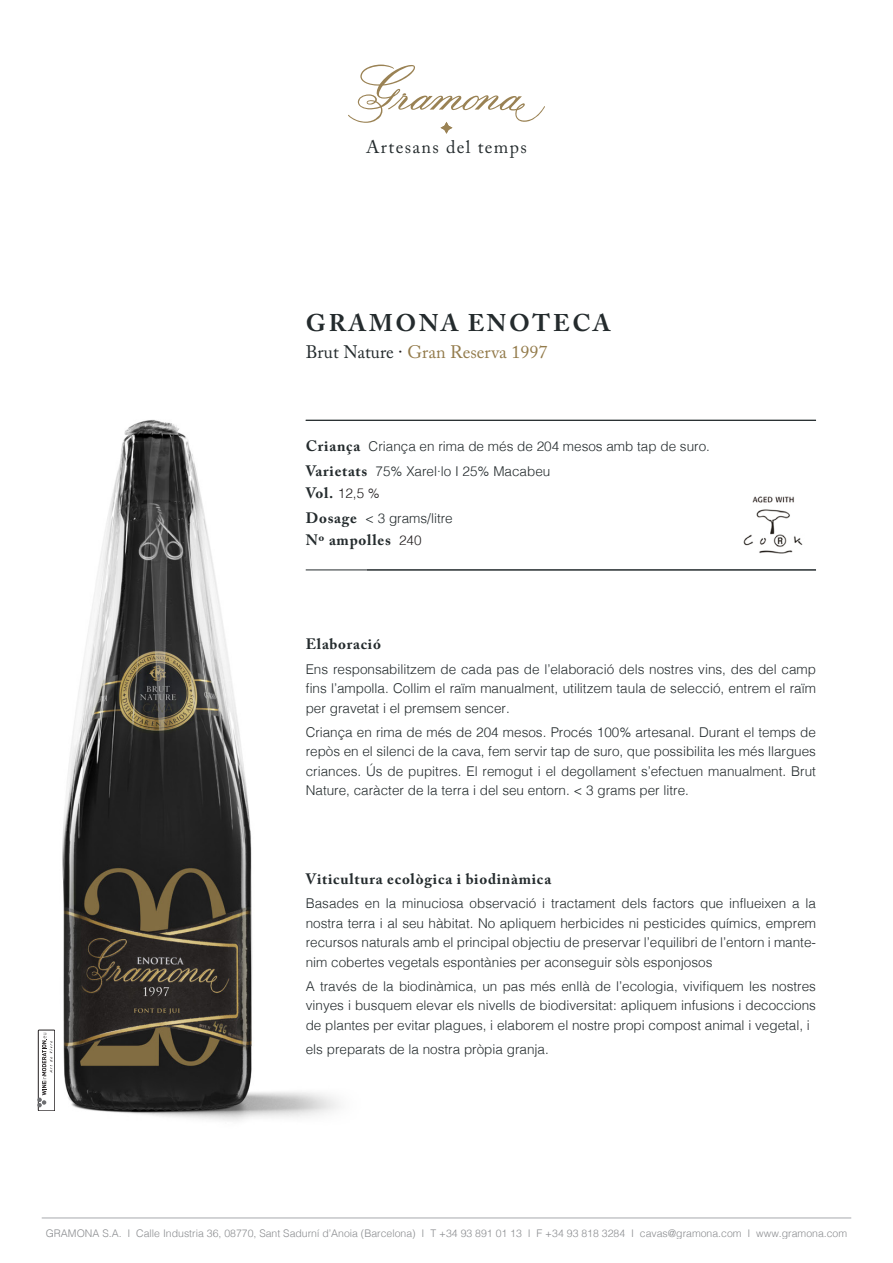
<style>
.page{position:relative;width:893px;height:1263px;background:#fff}
.page>*{position:absolute;margin:0;border:0;box-sizing:border-box;transform-origin:0 0}
.t1{font:700 24px "Adobe Caslon Pro";letter-spacing:.115em;color:#242b2d}
.t2{font:18px "Adobe Caslon Pro";color:#937b4b}
.t3{font:18px "Adobe Caslon Pro";letter-spacing:.075em;color:#242b2d}
.t4{font:700 15px "Adobe Caslon Pro";letter-spacing:.05em;color:#242b2d}
.t5{font:300 13.5px/19.5px "Helvetica";color:#242b2d;text-align:justify}
.t6{font:300 10.5px "Helvetica";color:#8b8d90}
.s1{color:#242b2d}
.s2{color:#231f20}
.s3{font-family:"Adobe Caslon Pro";font-weight:700;font-size:15px}
.s4{font-family:"Helvetica";font-weight:300;font-size:13.5px;color:#231f20}
</style>
<div class="page">
<hr style="left:42px;top:1217px;width:809px;height:1px;background:#a8a9ad">
<div style="left:38px;top:1030px;width:17px;height:81px;border:1px solid #231f20"></div>
<svg style="left:37px;top:1033px;width:15px;height:74px"></svg>
<img style="left:62px;top:419px;width:305px;height:702px">
<svg style="left:348px;top:65px;width:197px;height:69px"></svg>
<hr style="left:306px;top:569px;width:510px;height:1px;background:#242b2d">
<hr style="left:306px;top:420px;width:510px;height:1px;background:#242b2d">
<img style="left:744px;top:496px;width:59px;height:58px">
<h2 class="t3" style="left:366px;top:137px;width:162px">Artesans del temps</h2>
<h1 class="t1" style="left:306px;top:308px;width:306px">GRAMONA ENOTECA</h1>
<h2 class="t2" style="left:306px;top:341px;width:243px"><span class="s1">Brut Nature</span> <span class="s2">·</span> Gran Reserva 1997</h2>
<p class="t5" style="left:306px;top:435px;width:406px;line-height:24.3px"><span class="s3">Criança</span> Criança en rima de més de 204 mesos amb tap de suro.<br><span class="s3">Varietats</span> 75% Xarel·lo I 25% Macabeu</p>
<p class="t5" style="left:306px;top:482px;width:149px;line-height:24.3px"><span class="s3">Vol.</span> <span class="s2">12,5 %<br></span><span class="s3">Dosage</span> &lt; 3 grams/litre</p>
<p class="t4" style="left:306px;top:531px;width:117px">Nº ampolles <span class="s4">240</span></p>
<p class="t4" style="left:306px;top:635px;width:77px">Elaboració</p>
<p class="t5" style="left:306px;top:660px;width:512px">Ens responsabilitzem de cada pas de l’elaboració dels nostres vins, des del camp fins l’ampolla. Collim el raïm manualment, utilitzem taula de selecció, entrem el raïm per gravetat i el premsem sencer.</p>
<p class="t5" style="left:306px;top:723px;width:512px">Criança en rima de més de 204 mesos. Procés 100% artesanal. Durant el temps de repòs en el silenci de la cava, fem servir tap de suro, que possibilita les més llargues criances. Ús de pupitres. El remogut i el degollament s’efectuen manualment. Brut Nature, caràcter de la terra i del seu entorn. &lt; 3 grams per litre.</p>
<p class="t4" style="left:306px;top:870px;width:247px">Viticultura ecològica i biodinàmica</p>
<p class="t5" style="left:306px;top:895px;width:512px">Basades en la minuciosa observació i tractament dels factors que influeixen a la nostra terra i al seu hàbitat. No apliquem herbicides ni pesticides químics, emprem recursos naturals amb el principal objectiu de preservar l’equilibri de l’entorn i mante&shy;nim cobertes vegetals espontànies per aconseguir sòls esponjosos</p>
<p class="t5" style="left:306px;top:977px;width:512px">A través de la biodinàmica, un pas més enllà de l’ecologia, vivifiquem les nostres vinyes i busquem elevar els nivells de biodiversitat: apliquem infusions i decoccions de plantes per evitar plagues, i elaborem el nostre propi compost animal i vegetal, i</p>
<p class="t5" style="left:306px;top:1041px;width:245px">els preparats de la nostra pròpia granja.</p>
<p class="t6" style="left:46px;top:1228px;width:803px">GRAMONA S.A. I Calle Industria 36, 08770, Sant Sadurní d’Anoia (Barcelona) I T +34 93 891 01 13 I F +34 93 818 3284 I cavas@gramona.com I www.gramona.com</p>
</div>
